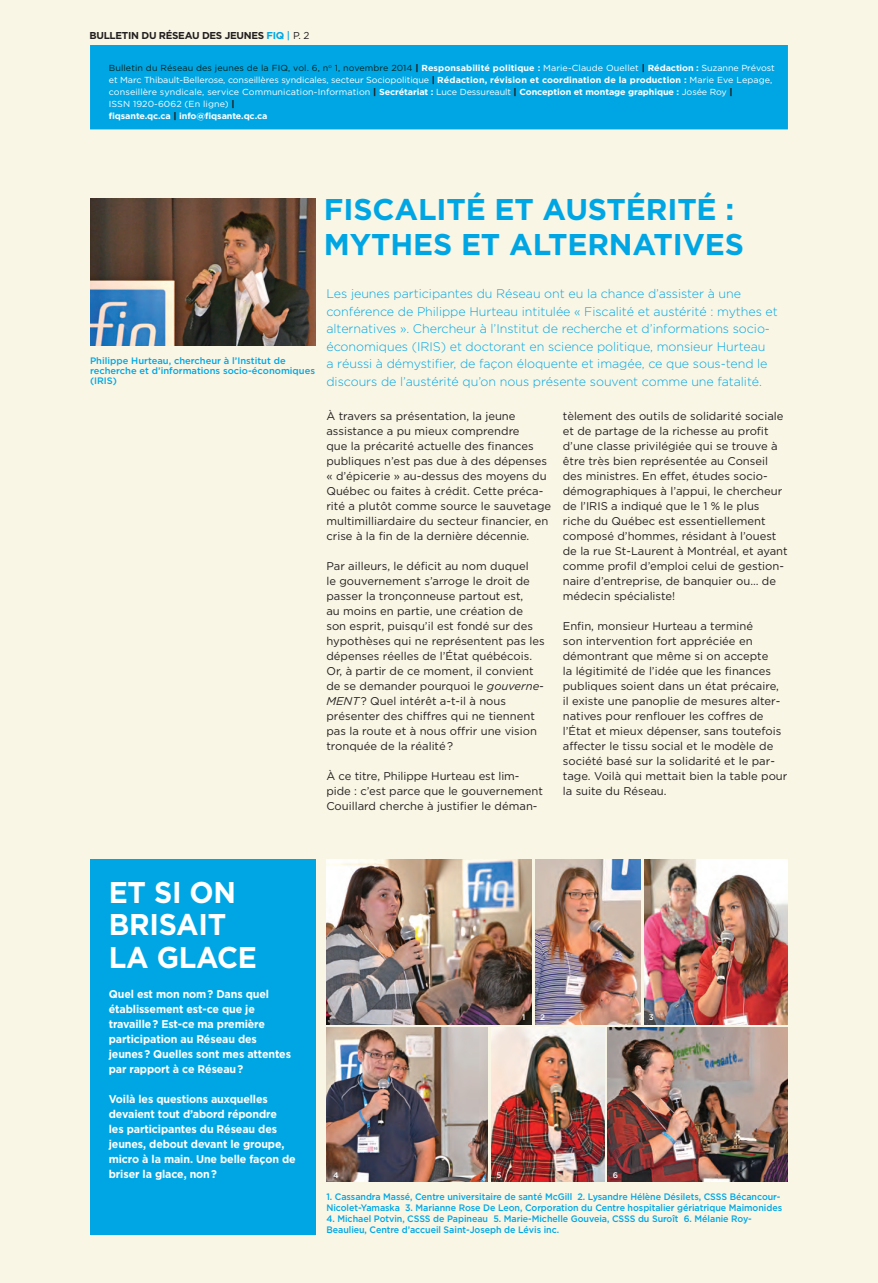
<style>
.page{position:relative;width:878px;height:1283px;background:#fff}
.page>*{position:absolute;margin:0;border:0;box-sizing:border-box;transform-origin:0 0}
.t1{font:700 30px/35px "Gotham";letter-spacing:-.005em;color:#00a6e4}
.t2{font:700 30px/32.5px "Gotham";letter-spacing:.065em;color:#fff;scale:.95 1}
.t3{font:300 12.5px/17.5px "Gotham";letter-spacing:-.005em;color:#00a6e4}
.t4{font:11.25px/15px "Gotham";color:#231f20}
.t5{font:700 11.25px/15px "Gotham";letter-spacing:-.01em;color:#fff;scale:.95 1}
.t6{font:700 10px "Gotham";letter-spacing:-.03em;color:#231f20}
.t7{font:500 9.38px/11.2px "Gotham";letter-spacing:-.005em;color:#00a6e4;text-align:right;scale:.95 1}
.t8{font:500 9.38px/10px "Gotham";letter-spacing:-.005em;color:#00a6e4}
.t9{font:8.75px/11.9px "Gotham";letter-spacing:.005em;color:#fff}
.t10{font:500 8.12px "Gotham";color:#fff}
.s1{color:#00a6e4}
.s2{font-weight:500;color:#00a6e4}
.s3{font-weight:400}
.s4{color:#00241e}
.s5{font-weight:900;color:#231f20}
.s6{font-weight:700}
.s7{font-style:italic}
</style>
<div class="page">
<div style="left:0;top:0;width:878px;height:1282px;background:#f9f6e5"></div>
<div style="left:94px;top:49px;width:690px;height:77px;background:#00a6e4"></div>
<div style="left:90px;top:45px;width:698px;height:84px;border:8px solid #00a6e4"></div>
<img style="left:90px;top:199px;width:225px;height:146px">
<img style="left:535px;top:859px;width:105px;height:165px">
<img style="left:491px;top:1028px;width:113px;height:153px">
<img style="left:326px;top:1028px;width:162px;height:153px">
<img style="left:326px;top:859px;width:205px;height:165px">
<img style="left:644px;top:859px;width:144px;height:165px">
<img style="left:608px;top:1028px;width:180px;height:153px">
<div style="left:90px;top:859px;width:225px;height:375px;background:#00a6e4"></div>
<p class="t6" style="left:89px;top:30px;width:221px">Bulletin du Réseau des jeunes <span class="s1">FIQ</span> <span class="s2">|</span> <span class="s3">p. 2</span></p>
<p class="t9" style="left:109px;top:62px;width:667px"><span class="s4">Bulletin du Réseau des jeunes de la FIQ, vol. 6, n</span><sup>o</sup> <span class="s4">1, novembre 2014</span> <span class="s5">|</span> <span class="s6">Responsabilité politique :</span> Marie-Claude Ouellet <span class="s5">|</span> <span class="s6">Rédaction :</span> Suzanne Prévost et Marc Thibault-Bellerose, conseillères syndicales, secteur Sociopolitique <span class="s5">|</span> <span class="s6">Rédaction, révision et coordination de la production :</span> Marie Eve Lepage, conseillère syndicale, service Communication-Information <span class="s5">|</span> <span class="s6">Secrétariat :</span> Luce Dessureault <span class="s5">|</span> <span class="s6">Conception et montage graphique :</span> Josée Roy <span class="s5">|<br></span>ISSN 1920-6062 (En ligne) <span class="s5">|<br></span><span class="s6">fiqsante.qc.ca</span> <span class="s5">|</span> <span class="s6">info@fiqsante.qc.ca</span></p>
<h1 class="t1" style="left:324px;top:191px;width:421px">Fiscalité et austérité : mythes et alternat ives</h1>
<p class="t8" style="left:90px;top:356px;width:226px">Philippe Hurteau, chercheur à l’I nstitut de recherche et d’informations socio-économiques (IRIS)</p>
<p class="t3" style="left:326px;top:285px;width:453px">Les jeunes participantes du Réseau ont eu la chance d’assister à une conférence de Philippe Hurteau intitulée « Fiscalité et austérité : mythes et alternatives ». Chercheur à l’Institut de recherche et d’informations socio&shy;économiques (IRIS) et doctorant en science politique, monsieur Hurteau<br>a réussi à démystifier, de façon éloquente et imagée, ce que sous-tend le discours de l’austérité qu’on nous présente souvent comme une fatalité.</p>
<p class="t4" style="left:326px;top:408px;width:226px">À travers sa présentation, la jeune assistance a pu mieux comprendre<br>que la précarité actuelle des finances publiques n’est pas due à des dépenses « d’épicerie » au-dessus des moyens du Québec ou faites à crédit. Cette préca&shy;rité a plutôt comme source le sauvetage multimilliardaire du secteur financier, en crise à la fin de la dernière décennie.</p>
<p class="t4" style="left:326px;top:558px;width:220px">Par ailleurs, le déficit au nom duquel<br>le gouvernement s’arroge le droit de passer la tronçonneuse partout est,<br>au moins en partie, une création de son esprit, puisqu’il est fondé sur des hypothèses qui ne représentent pas les dépenses réelles de l’État québécois.<br>Or, à partir de ce moment, il convient de se demander pourquoi le <span class="s7">gouverne&shy;ment</span>? Quel intérêt a-t-il à nous présenter des chiffres qui ne tiennent pas la route et à nous offrir une vision tronquée de la réalité?</p>
<p class="t4" style="left:326px;top:768px;width:218px">À ce titre, Philippe Hurteau est lim&shy;pide : c’est parce que le gouvernement<br>Couillard cherche à justifier le déman-</p>
<p class="t4" style="left:562px;top:408px;width:226px">tèlement des outils de solidarité sociale et de partage de la richesse au profit d’une classe privilégiée qui se trouve à être très bien représentée au Conseil des ministres. En effet, études socio&shy;démographiques à l’appui, le chercheur de l’IRIS a indiqué que le 1 % le plus riche du Québec est essentiellement composé d’hommes, résidant à l’ouest de la rue St-Laurent à Montréal, et ayant comme profil d’emploi celui de gestion&shy;naire d’entreprise, de banquier ou… de médecin spécialiste!</p>
<p class="t4" style="left:562px;top:618px;width:226px">Enfin, monsieur Hurteau a terminé<br>son intervention fort appréciée en démontrant que même si on accepte<br>la légitimité de l’idée que les finances publiques soient dans un état précaire, il existe une panoplie de mesures alter&shy;natives pour renflouer les coffres de l’État et mieux dépenser, sans toutefois affecter le tissu social et le modèle de société basé sur la solidarité et le par&shy;tage. Voilà qui mettait bien la table pour la suite du Réseau.</p>
<h1 class="t2" style="left:109px;top:875px;width:157px">Et si on brisait la glace</h1>
<p class="t5" style="left:109px;top:986px;width:193px">Quel est mon nom? Dans quel établissement est-ce que je travaille? Est-ce ma première participation au Réseau des jeunes? Quelles sont mes attentes par rapport à ce Réseau?</p>
<p class="t5" style="left:109px;top:1091px;width:198px">Voilà les questions auxquelles devaient tout d’abord répondre<br>les participantes du Réseau des jeunes, debout devant le groupe, micro à la main. Une belle façon de briser la glace, non?</p>
<p class="t10" style="left:522px;top:1012px;width:5px">1</p>
<p class="t10" style="left:540px;top:1013px;width:6px">2</p>
<p class="t10" style="left:648px;top:1012px;width:7px">3</p>
<p class="t10" style="left:333px;top:1170px;width:7px">4</p>
<p class="t10" style="left:496px;top:1170px;width:7px">5</p>
<p class="t10" style="left:612px;top:1170px;width:7px">6</p>
<p class="t7" style="left:326px;top:1190px;width:400px">1. Cassandra Massé, Centre universitaire de santé McGill 2. Lysandre Hélène Désilets, CSSS</p>
<p class="t7" style="left:326px;top:1190px;width:481px">Bécancour-<br>N icolet-Yamaska 3. Marianne Rose De Leon, Corporation du Centre hospitalier gériatrique Maimonides</p>
<p class="t7" style="left:326px;top:1212px;width:88px">4. Michael Potvin, CSSS</p>
<p class="t7" style="left:433px;top:1212px;width:191px">de Papineau 5. Marie-Michelle Gouveia, CSSS</p>
<p class="t7" style="left:638px;top:1212px;width:121px">du Suroît 6. Mélanie Roy-</p>
<p class="t7" style="left:326px;top:1224px;width:246px">Beaulieu, Centre d’accueil Saint-Joseph de Lévis inc.</p>
</div>
